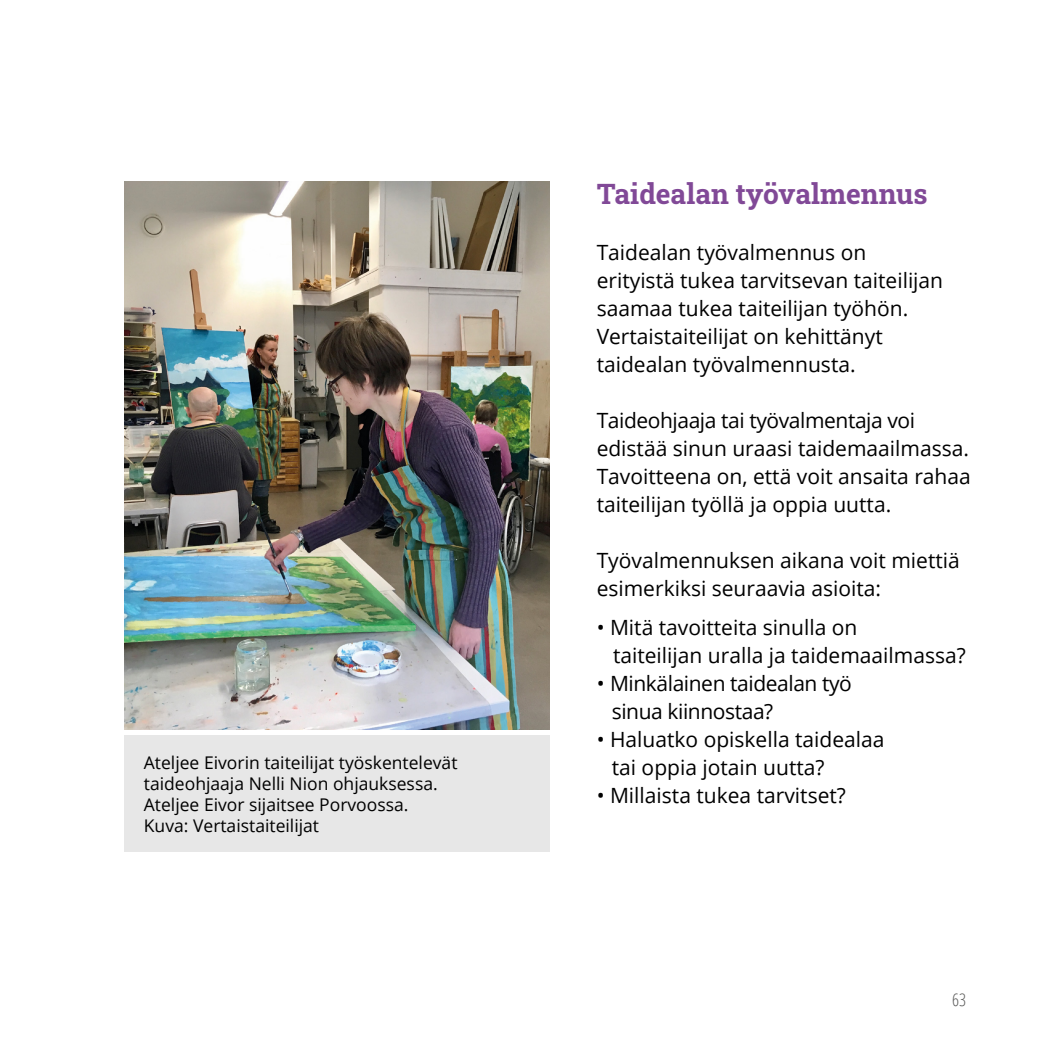
<style>
.page{position:relative;width:1042px;height:1042px;background:#fff}
.page>*{position:absolute;margin:0;border:0;box-sizing:border-box;transform-origin:0 0}
.Otsikkotaso_3{font:700 28px "Roboto Slab";color:#814997}
.Leipäteksti{font:21px "Open Sans";color:#000}
.Leipäteksti-2{font:21px "Open Sans";letter-spacing:-.02em;color:#000}
.Kuvateksti{font:17.5px "Open Sans";color:#000}
.t1{font:300 condensed 17.5px "Open Sans";color:#5a5a59}
</style>
<div class="page">
<div style="left:124px;top:735px;width:425px;height:117px;background:#e7e7e7"></div>
<img style="left:124px;top:181px;width:425px;height:548px">
<p class="Kuvateksti" style="left:144px;top:750px;width:315px">Ateljee Eivorin taiteilijat työskentelevät</p>
<p class="Kuvateksti" style="left:144px;top:771px;width:295px">taideohjaaja Nelli Nion ohjauksessa.</p>
<p class="Kuvateksti" style="left:144px;top:792px;width:266px">Ateljee Eivor sijaitsee Porvoossa.</p>
<p class="Kuvateksti" style="left:144px;top:813px;width:177px">Kuva: Vertaistaiteilijat</p>
<p class="Otsikkotaso_3" style="left:597px;top:175px;width:332px">Taidealan työvalmennus</p>
<p class="Leipäteksti" style="left:597px;top:238px;width:271px">Taidealan työvalmennus on</p>
<p class="Leipäteksti" style="left:597px;top:266px;width:348px">erityistä tukea tarvitsevan taiteilijan</p>
<p class="Leipäteksti" style="left:597px;top:294px;width:313px">saamaa tukea taiteilijan työhön.</p>
<p class="Leipäteksti" style="left:597px;top:322px;width:288px">Vertaistaiteilijat on kehittänyt</p>
<p class="Leipäteksti" style="left:597px;top:350px;width:260px">taidealan työvalmennusta.</p>
<p class="Leipäteksti-2" style="left:597px;top:406px;width:320px">Taideohjaaja tai työvalmentaja voi</p>
<p class="Leipäteksti" style="left:597px;top:434px;width:374px">edistää sinun uraasi taidemaailmassa.</p>
<p class="Leipäteksti" style="left:597px;top:462px;width:376px">Tavoitteena on, että voit ansaita rahaa</p>
<p class="Leipäteksti" style="left:597px;top:490px;width:296px">taiteilijan työllä ja oppia uutta.</p>
<p class="Leipäteksti" style="left:597px;top:546px;width:365px">Työvalmennuksen aikana voit miettiä</p>
<p class="Leipäteksti" style="left:597px;top:574px;width:286px">esimerkiksi seuraavia asioita:</p>
<p class="Leipäteksti" style="left:597px;top:613px;width:262px">• Mitä tavoitteita sinulla on</p>
<p class="Leipäteksti" style="left:613px;top:641px;width:354px">taiteilijan uralla ja taidemaailmassa?</p>
<p class="Leipäteksti-2" style="left:597px;top:669px;width:257px">• Minkälainen taidealan työ</p>
<p class="Leipäteksti-2" style="left:612px;top:697px;width:163px">sinua kiinnostaa?</p>
<p class="Leipäteksti" style="left:597px;top:725px;width:289px">• Haluatko opiskella taidealaa</p>
<p class="Leipäteksti" style="left:612px;top:753px;width:214px">tai oppia jotain uutta?</p>
<p class="Leipäteksti" style="left:597px;top:781px;width:251px">• Millaista tukea tarvitset?</p>
<p class="t1" style="left:952px;top:987px;width:15px">63</p>
</div>
